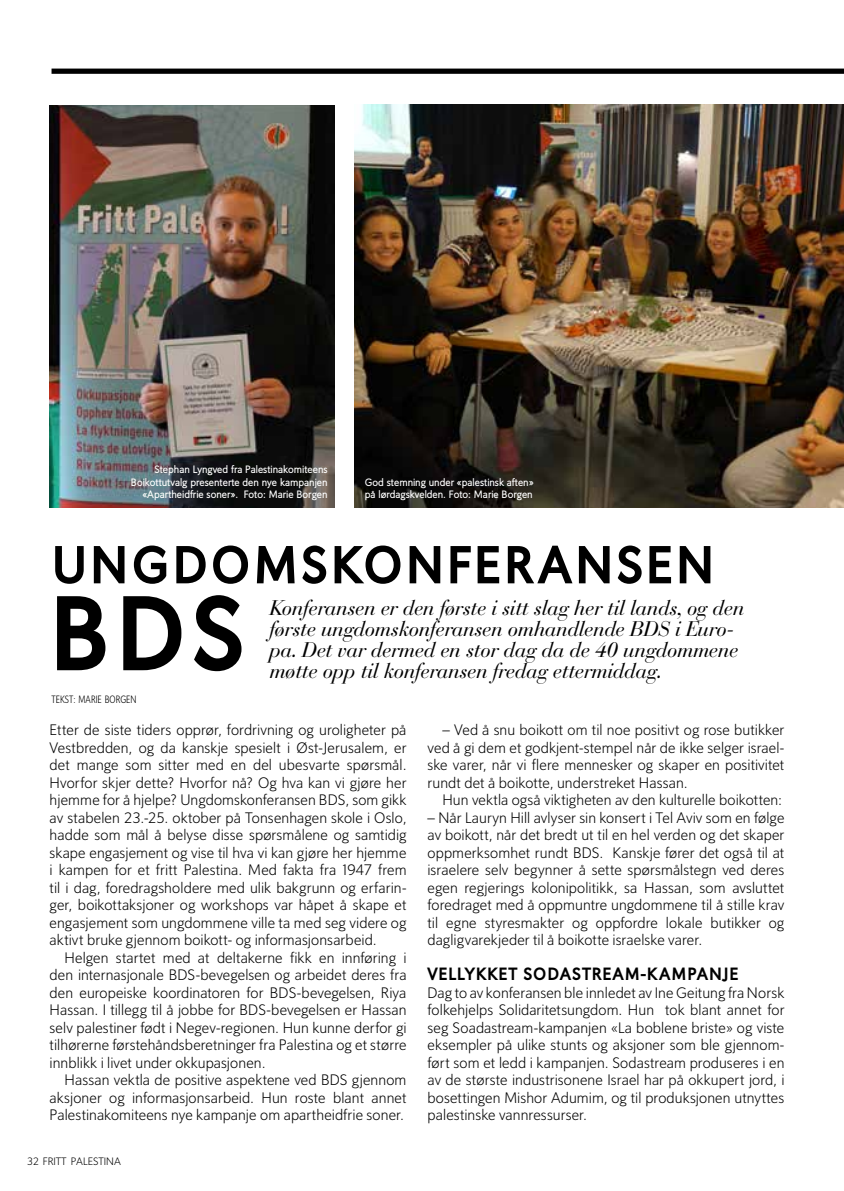
<style>
.page{position:relative;width:844px;height:1191px;background:#fff}
.page>*{position:absolute;margin:0;border:0;box-sizing:border-box;transform-origin:0 0}
.t1{font:900 104.3px "Oslo";color:#000}
.t2{font:900 52.5px "Oslo";letter-spacing:.05em;color:#000}
.t3{font:italic 21px/21px "Bauer Bodoni Std";letter-spacing:-.02em;color:#000}
.t4{font:900 17.5px "Oslo";letter-spacing:.05em;color:#000}
.t5{font:300 14.88px/17.5px "Oslo";letter-spacing:.01em;color:#000;text-align:justify}
.t6{font:700 10.5px/12.2px "Oslo";color:#fff}
.t7{font:300 condensed 10.5px "Oslo";color:#000}
.t8{font:300 10.5px "Oslo";color:#000}
</style>
<div class="page">
<div style="left:51px;top:69px;width:792px;height:5px;background:#000"></div>
<img style="left:354px;top:104px;width:489px;height:404px">
<img style="left:50px;top:105px;width:284px;height:403px">
<p class="t6" style="left:131px;top:463px;width:198px;text-align:right">Stephan Lyngved fra Palestinakomiteens<br>Boikottutvalg presenterte den nye kampanjen «Apartheidfrie soner». Foto: Marie Borgen</p>
<p class="t6" style="left:365px;top:476px;width:170px">God stemning under «palestinsk aften» på lørdagskvelden. Foto: Marie Borgen</p>
<h2 class="t2" style="left:51px;top:537px;width:664px">UNGDOMSKONFERANSEN</h2>
<h1 class="t1" style="left:50px;top:577px;width:196px">BDS</h1>
<h3 class="t3" style="left:269px;top:597px;width:476px">Konferansen er den første i sitt slag her til lands, og den første ungdomskonferansen omhandlende BDS i Euro&shy;pa. Det var dermed en stor dag da de 40 ungdommene møtte opp til konferansen fredag ettermiddag.</h3>
<p class="t7" style="left:51px;top:694px;width:87px">TEKST: MARIE BORGEN</p>
<p class="t5" style="left:50px;top:721px;width:358px">Etter de siste tiders opprør, fordrivning og uroligheter på Vestbredden, og da kanskje spesielt i Øst-Jerusalem, er det mange som sitter med en del ubesvarte spørsmål.<br>Hvorfor skjer dette? Hvorfor nå? Og hva kan vi gjøre her hjemme for å hjelpe? Ungdomskonferansen BDS, som gikk av stabelen 23.-25. oktober på Tonsenhagen skole i Oslo, hadde som mål å belyse disse spørsmålene og samtidig skape engasjement og vise til hva vi kan gjøre her hjemme i kampen for et fritt Palestina. Med fakta fra 1947 frem til i dag, foredragsholdere med ulik bakgrunn og erfarin&shy;ger, boikottaksjoner og workshops var håpet å skape et engasjement som ungdommene ville ta med seg videre og aktivt bruke gjennom boikott- og informasjonsarbeid.</p>
<p class="t5" style="left:50px;top:949px;width:358px;text-indent:15px">Helgen startet med at deltakerne fikk en innføring i den internasjonale BDS-bevegelsen og arbeidet deres fra den europeiske koordinatoren for BDS-bevegelsen, Riya Hassan. I tillegg til å jobbe for BDS-bevegelsen er Hassan selv palestiner født i Negev-regionen. Hun kunne derfor gi tilhørerne førstehåndsberetninger fra Palestina og et større innblikk i livet under okkupasjonen.</p>
<p class="t5" style="left:50px;top:1071px;width:358px;text-indent:15px">Hassan vektla de positive aspektene ved BDS gjennom aksjoner og informasjonsarbeid. Hun roste blant annet Palestinakomiteens nye kampanje om apartheidfrie soner.</p>
<p class="t8" style="left:27px;top:1155px;width:95px">32 FRITT PALESTINA</p>
<p class="t5" style="left:427px;top:721px;width:358px;text-indent:15px">– Ved å snu boikott om til noe positivt og rose butikker ved å gi dem et godkjent-stempel når de ikke selger israel&shy;ske varer, når vi flere mennesker og skaper en positivitet rundt det å boikotte, understreket Hassan.</p>
<p class="t5" style="left:442px;top:791px;width:341px">Hun vektla også viktigheten av den kulturelle boikotten:</p>
<p class="t5" style="left:427px;top:809px;width:358px">– Når Lauryn Hill avlyser sin konsert i Tel Aviv som en følge av boikott, når det bredt ut til en hel verden og det skaper oppmerksomhet rundt BDS. Kanskje fører det også til at israelere selv begynner å sette spørsmålstegn ved deres egen regjerings kolonipolitikk, sa Hassan, som avsluttet foredraget med å oppmuntre ungdommene til å stille krav til egne styresmakter og oppfordre lokale butikker og dagligvarekjeder til å boikotte israelske varer.</p>
<p class="t4" style="left:427px;top:964px;width:312px">VELLYKKET SODASTREAM-KAMPANJE</p>
<p class="t5" style="left:427px;top:984px;width:358px">Dag to av konferansen ble innledet av Ine Geitung fra Norsk folkehjelps Solidaritetsungdom. Hun tok blant annet for seg Soadastream-kampanjen «La boblene briste» og viste eksempler på ulike stunts og aksjoner som ble gjennom&shy;ført som et ledd i kampanjen. Sodastream produseres i en av de største industrisonene Israel har på okkupert jord, i bosettingen Mishor Adumim, og til produksjonen utnyttes palestinske vannressurser.</p>
</div>
